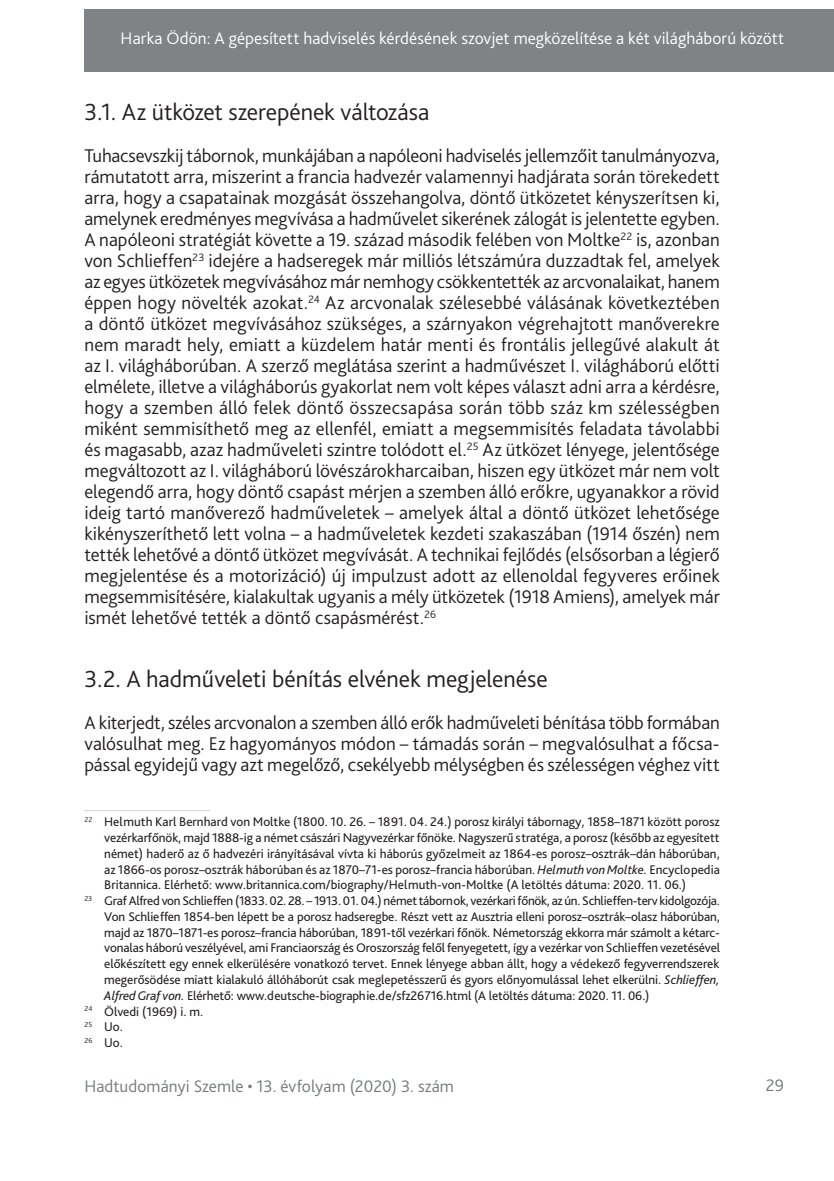
<style>
.page{position:relative;width:834px;height:1181px;background:#fff}
.page>*{position:absolute;margin:0;border:0;box-sizing:border-box;transform-origin:0 0}
.t1{font:300 24.5px "Bliss Pro";letter-spacing:-.01em;color:#231f20}
.t2{font:300 19.25px/21px "Bliss Pro";color:#231f20;text-align:justify}
.t3{font:300 17.5px "Bliss Pro";color:#fff}
.t4{font:300 17.5px "Bliss Pro";letter-spacing:.005em;color:#767a7c}
.t5{font:13.12px "Bliss Pro";letter-spacing:-.005em;color:#231f20}
.s1{font-style:italic}
</style>
<div class="page">
<div style="left:84px;top:9px;width:749px;height:63px;background:#808285"></div>
<hr style="left:84px;top:810px;width:126px;height:1px;background:#d1d2d4">
<p class="t3" style="left:121px;top:27px;width:665px">Harka Ödön: A gépesített hadviselés kérdésének szovjet megközelítése a két világháború között</p>
<p class="t1" style="left:84px;top:97px;width:346px">3.1. Az ütközet szerepének változása</p>
<p class="t2" style="left:84px;top:145px;width:637px">Tuhacsevszkij tábornok, munkájában a napóleoni hadviselés jellemzőit tanulmányozva, rámutatott arra, miszerint a francia hadvezér valamennyi hadjárata során törekedett arra, hogy a csapatainak mozgását összehangolva, döntő ütközetet kényszerítsen ki, amelynek eredményes megvívása a hadművelet sikerének zálogát is jelentette egyben.<br>A napóleoni stratégiát követte a 19. század második felében von Moltke<sup>22</sup> is, azonban von Schlieffen<sup>23</sup> idejére a hadseregek már milliós létszámúra duzzadtak fel, amelyek az egyes ütközetek megvívásához már nemhogy csökkentették az arcvonalaikat, hanem éppen hogy növelték azokat.<sup>24</sup> Az arcvonalak szélesebbé válásának következtében a döntő ütközet megvívásához szükséges, a szárnyakon végrehajtott manőverekre nem maradt hely, emiatt a küzdelem határ menti és frontális jellegűvé alakult át az I. világháborúban. A szerző meglátása szerint a hadművészet I. világháború előtti elmélete, illetve a világháborús gyakorlat nem volt képes választ adni arra a kérdésre, hogy a szemben álló felek döntő összecsapása során több száz km szélességben miként semmisíthető meg az ellenfél, emiatt a megsemmisítés feladata távolabbi és magasabb, azaz hadműveleti szintre tolódott el.<sup>25</sup> Az ütközet lényege, jelentősége megváltozott az I. világháború lövészárokharcaiban, hiszen egy ütközet már nem volt elegendő arra, hogy döntő csapást mérjen a szemben álló erőkre, ugyanakkor a rövid ideig tartó manőverező hadműveletek – amelyek által a döntő ütközet lehetősége kikényszeríthető lett volna – a hadműveletek kezdeti szakaszában (1914 őszén) nem tették lehetővé a döntő ütközet megvívását. A technikai fejlődés (elsősorban a légierő megjelentése és a motorizáció) új impulzust adott az ellenoldal fegyveres erőinek megsemmisítésére, kialakultak ugyanis a mély ütközetek (1918 Amiens), amelyek már ismét lehetővé tették a döntő csapásmérést.<sup>26</sup></p>
<p class="t1" style="left:84px;top:664px;width:465px">3.2. A hadműveleti bénítás elvének megjelenése</p>
<p class="t2" style="left:84px;top:712px;width:637px">A kiterjedt, széles arcvonalon a szemben álló erők hadműveleti bénítása több formában valósulhat meg. Ez hagyományos módon – támadás során – megvalósulhat a főcsa&shy;pással egyidejű vagy azt megelőző, csekélyebb mélységben és szélességen véghez vitt</p>
<p class="t5" style="left:84px;top:814px;width:636px"><sup>22</sup> Helmuth Karl Bernhard von Moltke (1800. 10. 26. – 1891. 04. 24.) porosz királyi tábornagy, 1858–1871 között porosz</p>
<p class="t5" style="left:104px;top:829px;width:616px">vezérkarfőnök, majd 1888-ig a német császári Nagyvezérkar főnöke. Nagyszerű stratéga, a porosz (később az egyesített</p>
<p class="t5" style="left:104px;top:845px;width:617px">német) haderő az ő hadvezéri irányításával vívta ki háborús győzelmeit az 1864-es porosz–osztrák–dán háborúban,</p>
<p class="t5" style="left:104px;top:861px;width:617px">az 1866-os porosz–osztrák háborúban és az 1870–71-es porosz–francia háborúban. <span class="s1">Helmuth von Moltke.</span> Encyclopedia</p>
<p class="t5" style="left:104px;top:877px;width:583px">Britannica. Elérhető: www.britannica.com/biography/Helmuth-von-Moltke (A letöltés dátuma: 2020. 11. 06.)</p>
<p class="t5" style="left:84px;top:892px;width:637px"><sup>23</sup> Graf Alfred von Schlieffen (1833. 02. 28. – 1913. 01. 04.) német tábornok, vezérkari főnök, az ún. Schlieffen-terv kidolgozója.</p>
<p class="t5" style="left:104px;top:908px;width:617px">Von Schlieffen 1854-ben lépett be a porosz hadseregbe. Részt vett az Ausztria elleni porosz–osztrák–olasz háborúban,</p>
<p class="t5" style="left:104px;top:924px;width:617px">majd az 1870–1871-es porosz–francia háborúban, 1891-től vezérkari főnök. Németország ekkorra már számolt a kétarc-</p>
<p class="t5" style="left:104px;top:940px;width:617px">vonalas háború veszélyével, ami Franciaország és Oroszország felől fenyegetett, így a vezérkar von Schlieffen vezetésével</p>
<p class="t5" style="left:104px;top:955px;width:616px">előkészített egy ennek elkerülésére vonatkozó tervet. Ennek lényege abban állt, hogy a védekező fegyverrendszerek</p>
<p class="t5" style="left:104px;top:971px;width:616px">megerősödése miatt kialakuló állóháborút csak meglepetésszerű és gyors előnyomulással lehet elkerülni. <span class="s1">Schlieffen,</span></p>
<p class="t5" style="left:104px;top:987px;width:546px"><span class="s1">Alfred Graf von.</span> Elérhető: www.deutsche-biographie.de/sfz26716.html (A letöltés dátuma: 2020. 11. 06.)</p>
<p class="t5" style="left:84px;top:1003px;width:120px"><sup>24</sup> Ölvedi (1969) i. m.</p>
<p class="t5" style="left:84px;top:1018px;width:40px"><sup>25</sup> Uo.</p>
<p class="t5" style="left:84px;top:1034px;width:40px"><sup>26</sup> Uo.</p>
<p class="t4" style="left:84px;top:1075px;width:371px">Hadtudományi Szemle • 13. évfolyam (2020) 3. szám</p>
<p class="t4" style="left:765px;top:1074px;width:20px">29</p>
</div>
